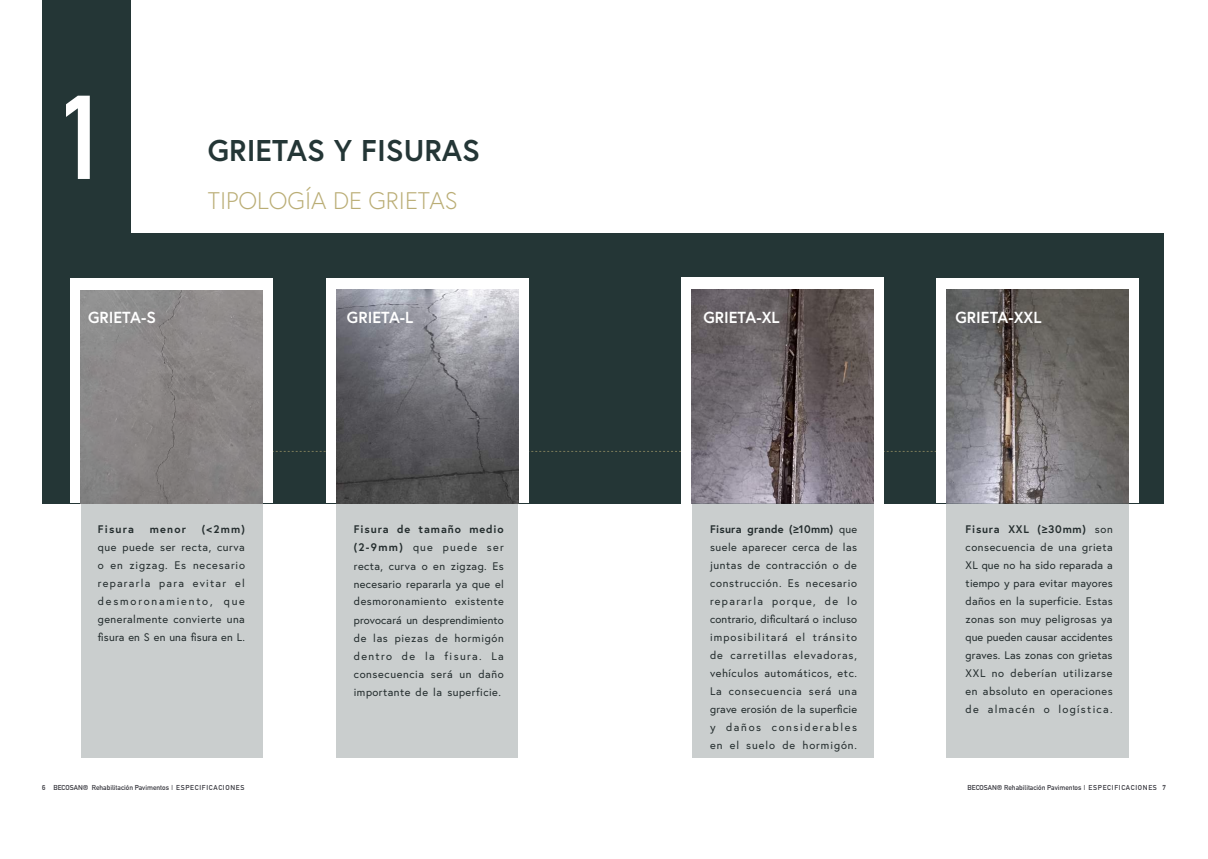
<style>
.page{position:relative;width:1208px;height:859px;background:#fff}
.page>*{position:absolute;margin:0;border:0;box-sizing:border-box;transform-origin:0 0}
.t1{font:700 117px "DIN Alternate";color:#fff}
.t2{font:700 30px "Europa";color:#243636}
.t3{font:300 24px "Europa";color:#baad75}
.t4{font:700 16px "Europa";color:#fff}
.t5{font:11px/18px "Europa";letter-spacing:.045em;color:#232c2d;text-align:justify}
.t6{font:700 11px "Europa";letter-spacing:.105em;color:#232c2d}
.t7{font:700 7px "DIN Alternate";color:#38383f}
.s1{font-weight:700}
</style>
<div class="page">
<div style="left:42px;top:0;width:89px;height:236px;background:#243636"></div>
<div style="left:42px;top:233px;width:1122px;height:270px;background:#243636"></div>
<svg style="left:272px;top:451px;width:664px;height:1px"></svg>
<div style="left:326px;top:278px;width:202px;height:225px;background:#fff"></div>
<div style="left:70px;top:278px;width:202px;height:225px;background:#fff"></div>
<div style="left:682px;top:277px;width:202px;height:226px;background:#fff"></div>
<div style="left:936px;top:278px;width:202px;height:225px;background:#fff"></div>
<div style="left:336px;top:314px;width:182px;height:444px;background:#cacece"></div>
<div style="left:81px;top:312px;width:181px;height:446px;background:#cacece"></div>
<img style="left:336px;top:290px;width:182px;height:213px">
<img style="left:81px;top:290px;width:181px;height:213px">
<img style="left:946px;top:290px;width:182px;height:213px">
<img style="left:692px;top:290px;width:182px;height:213px">
<div style="left:946px;top:503px;width:182px;height:255px;background:#cacece"></div>
<div style="left:692px;top:503px;width:182px;height:255px;background:#cacece"></div>
<h1 class="t1" style="left:55px;top:49px;width:58px">1</h1>
<h2 class="t2" style="left:208px;top:130px;width:274px">GRIETAS Y FISURAS</h2>
<h3 class="t3" style="left:208px;top:186px;width:251px">TIPOLOGÍA DE GRIETAS</h3>
<h3 class="t4" style="left:88px;top:306px;width:69px">GRIETA-S</h3>
<h3 class="t4" style="left:347px;top:306px;width:68px">GRIETA-L</h3>
<h3 class="t4" style="left:703px;top:306px;width:78px">GRIETA-XL</h3>
<h3 class="t4" style="left:955px;top:306px;width:87px">GRIETA-XXL</h3>
<p class="t6" style="left:98px;top:522px;width:38px">Fisura</p>
<p class="t6" style="left:150px;top:522px;width:38px">menor</p>
<p class="t6" style="left:202px;top:522px;width:44px">(&lt;2mm)</p>
<p class="t5" style="left:98px;top:538px;width:149px">que puede ser recta, curva o en zigzag. Es necesario repararla para evitar el desmoronamiento, que generalmente convierte una fisura en S en una fisura en L.</p>
<p class="t5" style="left:354px;top:520px;width:151px"><span class="s1">Fisura de tamaño medio (2-9mm)</span> que puede ser recta, curva o en zigzag. Es necesario repararla ya que el desmoronamiento existente provocará un desprendimiento de las piezas de hormigón dentro de la fisura. La consecuencia será un daño importante de la superficie.</p>
<p class="t5" style="left:710px;top:520px;width:149px"><span class="s1">Fisura grande (≥10mm)</span> que suele aparecer cerca de las juntas de contracción o de construcción. Es necesario repararla porque, de lo contrario, dificultará o incluso imposibilitará el tránsito de carretillas elevadoras, vehículos automáticos, etc.<br>La consecuencia será una grave erosión de la superficie y daños considerables en el suelo de hormigón.</p>
<p class="t5" style="left:965px;top:520px;width:149px"><span class="s1">Fisura XXL (≥30mm)</span> son consecuencia de una grieta XL que no ha sido reparada a tiempo y para evitar mayores daños en la superficie. Estas zonas son muy peligrosas ya que pueden causar accidentes graves. Las zonas con grietas XXL no deberían utilizarse en absoluto en operaciones de almacén o logística.</p>
<p class="t7" style="left:42px;top:782px;width:204px">6 BECOSAN® Rehabilitación Pavimentos | ESPECIFICACIONES</p>
<p class="t7" style="left:967px;top:782px;width:200px">BECOSAN® Rehabilitación Pavimentos | ESPECIFICACIONES 7</p>
</div>
